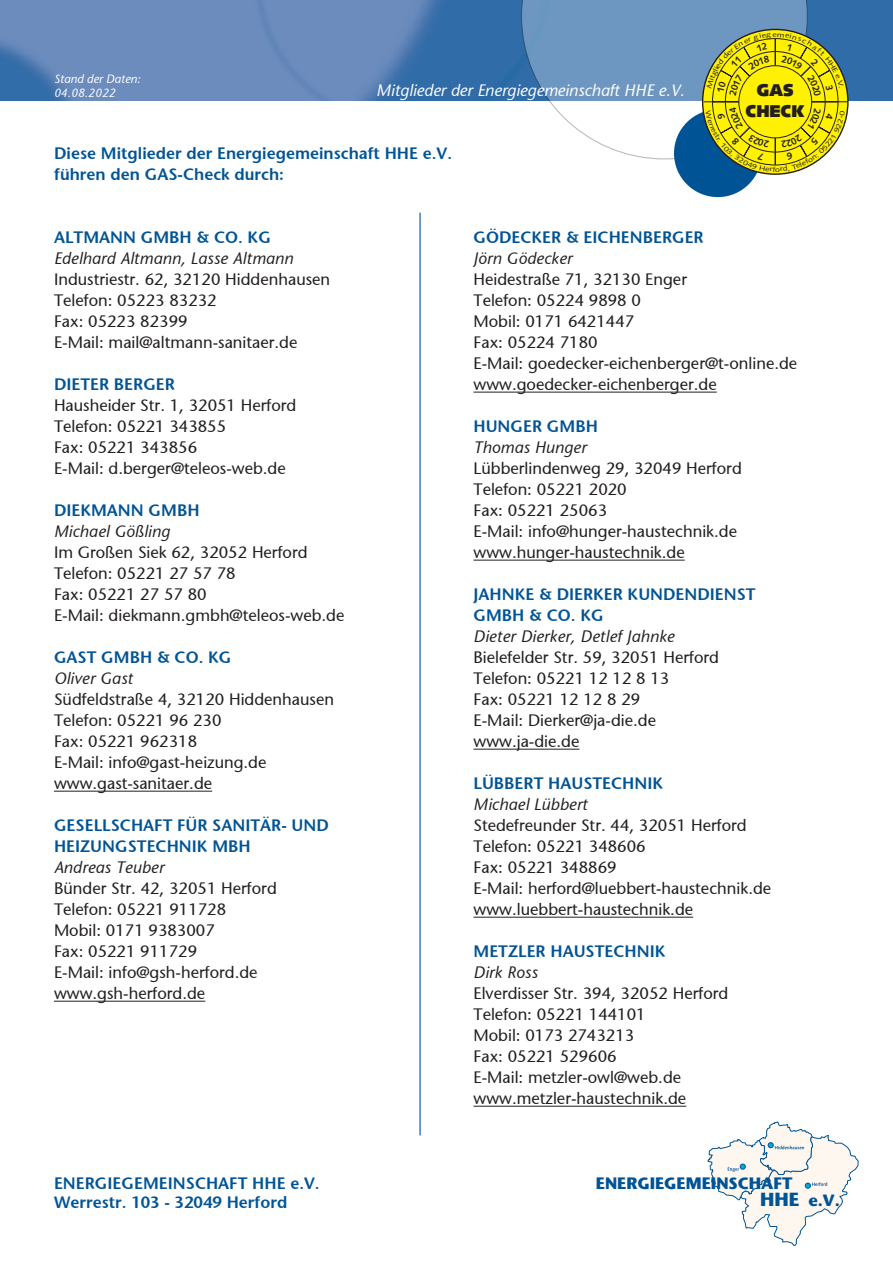
<style>
.page{position:relative;width:893px;height:1263px;background:#fff}
.page>*{position:absolute;margin:0;border:0;box-sizing:border-box;transform-origin:0 0}
.t1{font:900 17.1px/20.4px "Syntax LT Std";color:#231f20;text-align:center}
.t2{font:16.5px/21px "Stone Sans";color:#231f20}
.t3{font:600 16.5px/21px "Stone Sans";color:#005495}
.t4{font:italic 16.5px "Stone Sans";letter-spacing:.01em;color:#231f20}
.t5{font:italic 16.5px "Stone Sans";color:#fff}
.t6{font:700 16.5px/17.2px "Stone Sans";color:#005495}
.t7{font:italic 12px/14.4px "Stone Sans";color:#fff}
.t8{font:7.05px "Syntax LT Std";color:#231f20;scale:1.29 1}
.s1{font-size:18.9px}
</style>
<div class="page">
<hr style="left:419px;top:213px;width:2px;height:922px;background:#005495">
<img style="left:0;top:0;width:893px;height:101px">
<svg style="left:521px;top:0;width:287px;height:159px"></svg>
<div style="left:674px;top:109px;width:88px;height:88px;background:#005495;border-radius:50%"></div>
<svg style="left:707px;top:1121px;width:151px;height:125px"></svg>
<hr style="left:54px;top:791px;width:158px;height:1px;background:#231f20">
<hr style="left:54px;top:1001px;width:151px;height:1px;background:#231f20">
<hr style="left:473px;top:392px;width:244px;height:1px;background:#231f20">
<hr style="left:473px;top:560px;width:212px;height:1px;background:#231f20">
<hr style="left:473px;top:749px;width:106px;height:1px;background:#231f20">
<hr style="left:473px;top:917px;width:220px;height:1px;background:#231f20">
<hr style="left:473px;top:1106px;width:213px;height:1px;background:#231f20">
<svg style="left:701px;top:28px;width:148px;height:148px"></svg>
<p class="t7" style="left:54px;top:71px;width:88px">Stand der Daten:<br>04.08.2022</p>
<p class="t5" style="left:377px;top:80px;width:310px">Mitglieder der Energiegemeinschaft HHE e.V.</p>
<p class="t3" style="left:54px;top:143px;width:399px">Diese Mitglieder der Energiegemeinschaft HHE e.V. führen den GAS-Check durch:</p>
<p class="t8" style="left:772px;top:30px;width:5px">e</p>
<p class="t1" style="left:746px;top:80px;width:60px">GAS<br>CHECK</p>
<p class="t3" style="left:54px;top:227px;width:218px">ALTMANN GMBH &amp; CO. KG</p>
<p class="t4" style="left:54px;top:248px;width:241px">Edelhard Altmann, Lasse Altmann</p>
<p class="t2" style="left:54px;top:269px;width:278px">Industriestr. 62, 32120 Hiddenhausen<br>Telefon: 05223 83232<br>Fax: 05223 82399<br>E-Mail: mail@altmann-sanitaer.de</p>
<p class="t3" style="left:54px;top:374px;width:122px">DIETER BERGER</p>
<p class="t2" style="left:54px;top:395px;width:244px">Hausheider Str. 1, 32051 Herford<br>Telefon: 05221 343855<br>Fax: 05221 343856<br>E-Mail: d.berger@teleos-web.de</p>
<p class="t3" style="left:54px;top:500px;width:147px">DIEKMANN GMBH</p>
<p class="t4" style="left:54px;top:521px;width:117px">Michael Gößling</p>
<p class="t2" style="left:54px;top:542px;width:292px">Im Großen Siek 62, 32052 Herford<br>Telefon: 05221 27 57 78<br>Fax: 05221 27 57 80<br>E-Mail: diekmann.gmbh@teleos-web.de</p>
<p class="t3" style="left:54px;top:647px;width:179px">GAST GMBH &amp; CO. KG</p>
<p class="t4" style="left:54px;top:668px;width:81px">Oliver Gast</p>
<p class="t2" style="left:54px;top:689px;width:282px">Südfeldstraße 4, 32120 Hiddenhausen<br>Telefon: 05221 96 230<br>Fax: 05221 962318<br>E-Mail: info@gast-heizung.de www.gast-sanitaer.de</p>
<p class="t3" style="left:54px;top:815px;width:276px">GESELLSCHAFT FÜR SANITÄR- UND<br>HEIZUNGSTECHNIK MBH</p>
<p class="t4" style="left:54px;top:857px;width:112px">Andreas Teuber</p>
<p class="t2" style="left:54px;top:878px;width:224px">Bünder Str. 42, 32051 Herford<br>Telefon: 05221 911728<br>Mobil: 0171 9383007<br>Fax: 05221 911729<br>E-Mail: info@gsh-herford.de www.gsh-herford.de</p>
<p class="t3" style="left:54px;top:1173px;width:267px;line-height:19.5px">ENERGIEGEMEINSCHAFT HHE e.V.<br>Werrestr. 103 - 32049 Herford</p>
<p class="t3" style="left:473px;top:227px;width:232px">GÖDECKER &amp; EICHENBERGER</p>
<p class="t4" style="left:473px;top:248px;width:100px">Jörn Gödecker</p>
<p class="t2" style="left:473px;top:269px;width:325px">Heidestraße 71, 32130 Enger<br>Telefon: 05224 9898 0<br>Mobil: 0171 6421447<br>Fax: 05224 7180<br>E-Mail: goedecker-eichenberger@t-online.de www.goedecker-eichenberger.de</p>
<p class="t3" style="left:473px;top:416px;width:126px">HUNGER GMBH</p>
<p class="t4" style="left:473px;top:437px;width:115px">Thomas Hunger</p>
<p class="t2" style="left:473px;top:458px;width:270px">Lübberlindenweg 29, 32049 Herford<br>Telefon: 05221 2020<br>Fax: 05221 25063<br>E-Mail: info@hunger-haustechnik.de www.hunger-haustechnik.de</p>
<p class="t3" style="left:473px;top:584px;width:284px">JAHNKE &amp; DIERKER KUNDENDIENST<br>GMBH &amp; CO. KG</p>
<p class="t4" style="left:473px;top:626px;width:203px">Dieter Dierker, Detlef Jahnke</p>
<p class="t2" style="left:473px;top:647px;width:247px">Bielefelder Str. 59, 32051 Herford<br>Telefon: 05221 12 12 8 13<br>Fax: 05221 12 12 8 29<br>E-Mail: Dierker@ja-die.de www.ja-die.de</p>
<p class="t3" style="left:473px;top:773px;width:191px">LÜBBERT HAUSTECHNIK</p>
<p class="t4" style="left:473px;top:794px;width:116px">Michael Lübbert</p>
<p class="t2" style="left:473px;top:815px;width:299px">Stedefreunder Str. 44, 32051 Herford<br>Telefon: 05221 348606<br>Fax: 05221 348869<br>E-Mail: herford@luebbert-haustechnik.de www.luebbert-haustechnik.de</p>
<p class="t3" style="left:473px;top:941px;width:193px">METZLER HAUSTECHNIK</p>
<p class="t4" style="left:473px;top:962px;width:66px">Dirk Ross</p>
<p class="t2" style="left:473px;top:983px;width:256px">Elverdisser Str. 394, 32052 Herford<br>Telefon: 05221 144101<br>Mobil: 0173 2743213<br>Fax: 05221 529606<br>E-Mail: metzler-owl@web.de www.metzler-haustechnik.de</p>
<p class="t6" style="left:760px;top:1174px;width:81px;text-indent:-164px">ENERGIEGEMEINSCHAFT<br><span class="s1">HHE</span> e.V.</p>
</div>
